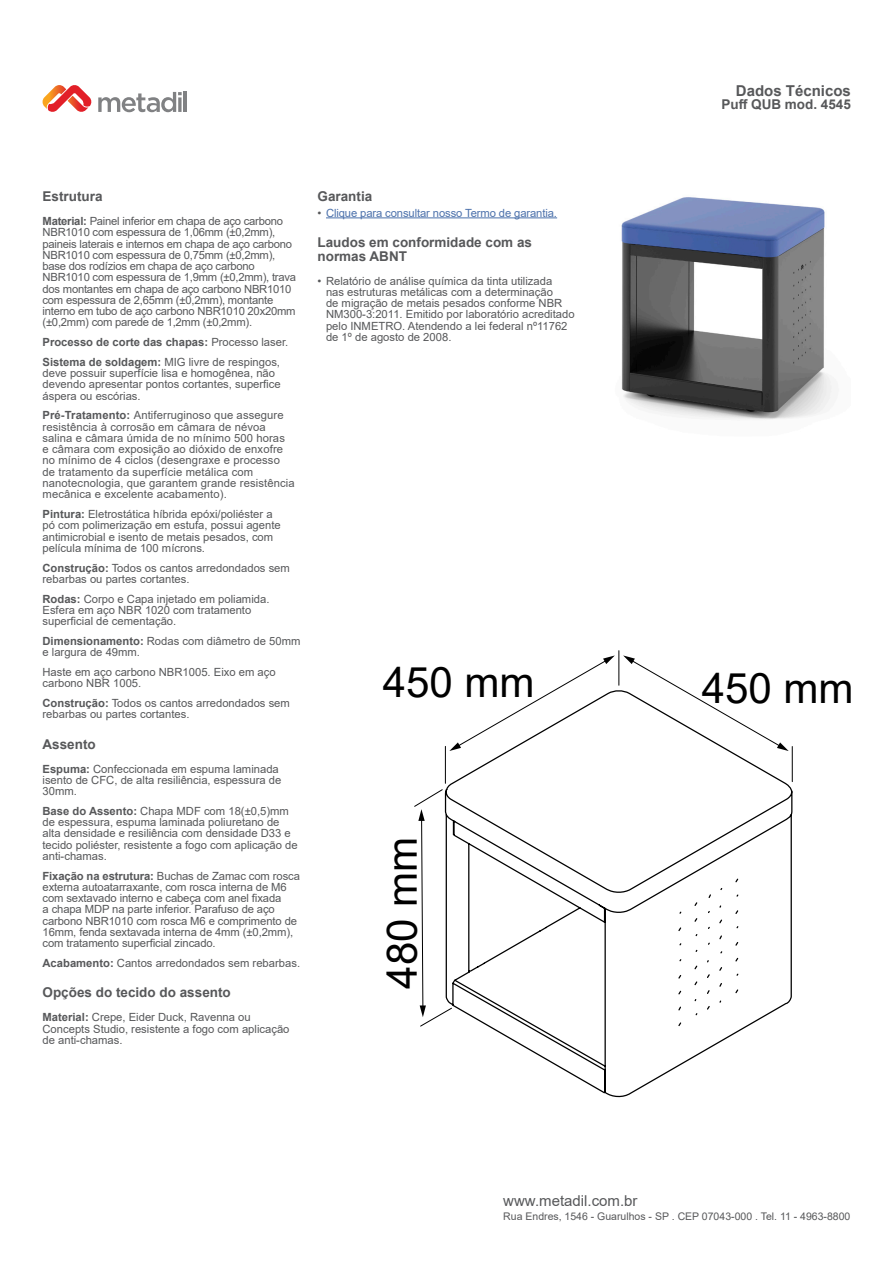
<style>
.page{position:relative;width:893px;height:1263px;background:#fff}
.page>*{position:absolute;margin:0;border:0;box-sizing:border-box;transform-origin:0 0}
.t1{font:42px "Arial";color:#000}
.t2{font:15px "Arial";color:#57585a}
.Titulos{font:700 15px "Arial";color:#57585a}
.Titulos-2{font:700 13.5px/13.5px "Arial";color:#57585a}
.texto_corrido{font:11.25px/11.2px "Arial";color:#57585a}
.texto_corrido-2{font:11.25px/11.2px "Arial";letter-spacing:-.02em;color:#57585a}
.t3{font:11.25px "Arial";letter-spacing:-.01em;color:#4d72ac}
.texto_corrido-3{font:700 11.25px "Arial";color:#57585a}
.t4{font:10.5px "Arial";color:#57585a}
.s1{font-weight:700}
.s2{font-weight:400}
.s3{color:#57585a}
</style>
<div class="page">
<svg style="left:98px;top:92px;width:84px;height:20px"></svg>
<svg style="left:178px;top:97px;width:4px;height:15px"></svg>
<hr style="left:184px;top:92px;width:3px;height:20px;background:#808183">
<svg style="left:42px;top:85px;width:50px;height:27px"></svg>
<img style="left:621px;top:197px;width:211px;height:223px">
<hr style="left:326px;top:217px;width:231px;height:1px;background:#4d72ac">
<svg style="left:444px;top:746px;width:349px;height:352px"></svg>
<svg style="left:414px;top:662px;width:367px;height:145px"></svg>
<svg style="left:445px;top:650px;width:190px;height:134px"></svg>
<svg style="left:777px;top:742px;width:12px;height:9px"></svg>
<svg style="left:418px;top:809px;width:34px;height:218px"></svg>
<hr style="left:792px;top:746px;width:1px;height:36px;background:#000">
<p class="Titulos" style="left:736px;top:80px;width:117px">Dados Técnicos</p>
<p class="Titulos-2" style="left:721px;top:98px;width:131px">Puff QUB mod. 4545</p>
<p class="Titulos-2" style="left:43px;top:190px;width:62px">Estrutura</p>
<p class="texto_corrido-2" style="left:43px;top:216px;width:255px"><span class="s1">Material:</span> Painel inferior em chapa de aço carbono NBR1010 com espessura de 1,06mm (±0,2mm), paineis laterais e internos em chapa de aço carbono NBR1010 com espessura de 0,75mm (±0,2mm), base dos rodízios em chapa de aço carbono NBR1010 com espessura de 1,9mm (±0,2mm), trava dos montantes em chapa de aço carbono NBR1010 com espessura de 2,65mm (±0,2mm), montante interno em tubo de aço carbono NBR1010 20x20mm (±0,2mm) com parede de 1,2mm (±0,2mm).</p>
<p class="texto_corrido-3" style="left:43px;top:334px;width:247px">Processo de corte das chapas: <span class="s2">Processo laser.</span></p>
<p class="texto_corrido" style="left:43px;top:356px;width:240px"><span class="s1">Sistema de soldagem:</span> MIG livre de respingos, deve possuir superfície lisa e homogênea, não devendo apresentar pontos cortantes, superfice áspera ou escórias.</p>
<p class="texto_corrido" style="left:43px;top:410px;width:254px"><span class="s1">Pré-Tratamento:</span> Antiferruginoso que assegure resistência à corrosão em câmara de névoa salina e câmara úmida de no mínimo 500 horas<br>e câmara com exposição ao dióxido de enxofre no mínimo de 4 ciclos (desengraxe e processo de tratamento da superfície metálica com nanotecnologia, que garantem grande resistência mecânica e excelente acabamento).</p>
<p class="texto_corrido" style="left:43px;top:508px;width:240px"><span class="s1">Pintura:</span> Eletrostática híbrida epóxi/poliéster a pó com polimerização em estufa, possui agente antimicrobial e isento de metais pesados, com película mínima de 100 mícrons.</p>
<p class="texto_corrido" style="left:43px;top:562px;width:249px"><span class="s1">Construção:</span> Todos os cantos arredondados sem rebarbas ou partes cortantes.</p>
<p class="texto_corrido" style="left:43px;top:593px;width:228px"><span class="s1">Rodas:</span> Corpo e Capa injetado em poliamida.<br>Esfera em aço NBR 1020 com tratamento superficial de cementação.</p>
<p class="texto_corrido" style="left:43px;top:635px;width:259px"><span class="s1">Dimensionamento:</span> Rodas com diâmetro de 50mm e largura de 49mm.</p>
<p class="texto_corrido" style="left:43px;top:666px;width:235px">Haste em aço carbono NBR1005. Eixo em aço carbono NBR 1005.</p>
<p class="texto_corrido" style="left:43px;top:697px;width:249px"><span class="s1">Construção:</span> Todos os cantos arredondados sem rebarbas ou partes cortantes.</p>
<p class="Titulos-2" style="left:43px;top:737px;width:55px">Assento</p>
<p class="texto_corrido" style="left:43px;top:763px;width:240px"><span class="s1">Espuma:</span> Confeccionada em espuma laminada isento de CFC, de alta resiliência, espessura de<br>30mm.</p>
<p class="texto_corrido" style="left:43px;top:805px;width:257px"><span class="s1">Base do Assento:</span> Chapa MDF com 18(±0,5)mm de espessura, espuma laminada poliuretano de alta densidade e resiliência com densidade D33 e tecido poliéster, resistente a fogo com aplicação de anti-chamas.</p>
<p class="texto_corrido" style="left:43px;top:870px;width:259px"><span class="s1">Fixação na estrutura:</span> Buchas de Zamac com rosca externa autoatarraxante, com rosca interna de M6 com sextavado interno e cabeça com anel fixada<br>a chapa MDP na parte inferior. Parafuso de aço carbono NBR1010 com rosca M6 e comprimento de 16mm, fenda sextavada interna de 4mm (±0,2mm), com tratamento superficial zincado.</p>
<p class="texto_corrido" style="left:43px;top:957px;width:259px"><span class="s1">Acabamento:</span> Cantos arredondados sem rebarbas.</p>
<p class="Titulos-2" style="left:43px;top:986px;width:190px">Opções do tecido do assento</p>
<p class="texto_corrido" style="left:43px;top:1012px;width:248px"><span class="s1">Material:</span> Crepe, Eider Duck, Ravenna ou<br>Concepts Studio, resistente a fogo com aplicação de anti-chamas.</p>
<p class="Titulos-2" style="left:317px;top:190px;width:56px">Garantia</p>
<p class="t3" style="left:317px;top:205px;width:241px"><span class="s3">•</span> Clique para consultar nosso Termo de garantia.</p>
<p class="Titulos-2" style="left:317px;top:236px;width:216px">Laudos em conformidade com as normas ABNT</p>
<p class="texto_corrido" style="left:326px;top:275px;width:250px;text-indent:-9px">• Relatório de análise química da tinta utilizada<br>nas estruturas metálicas com a determinação<br>de migração de metais pesados conforme NBR NM300-3:2011. Emitido por laboratório acreditado pelo INMETRO. Atendendo a lei federal nº11762 de 1º de agosto de 2008.</p>
<h1 class="t1" style="left:383px;top:654px;width:153px">450 mm</h1>
<h1 class="t1" style="left:702px;top:659px;width:153px">450 mm</h1>
<h1 class="t1" style="left:373px;top:988px;width:153px;rotate:-90deg">480 mm</h1>
<h2 class="t2" style="left:503px;top:1190px;width:136px">www.metadil.com.br</h2>
<p class="t4" style="left:503px;top:1209px;width:349px">Rua Endres, 1546 - Guarulhos - SP . CEP 07043-000 . Tel. 11 - 4963-8800</p>
</div>
